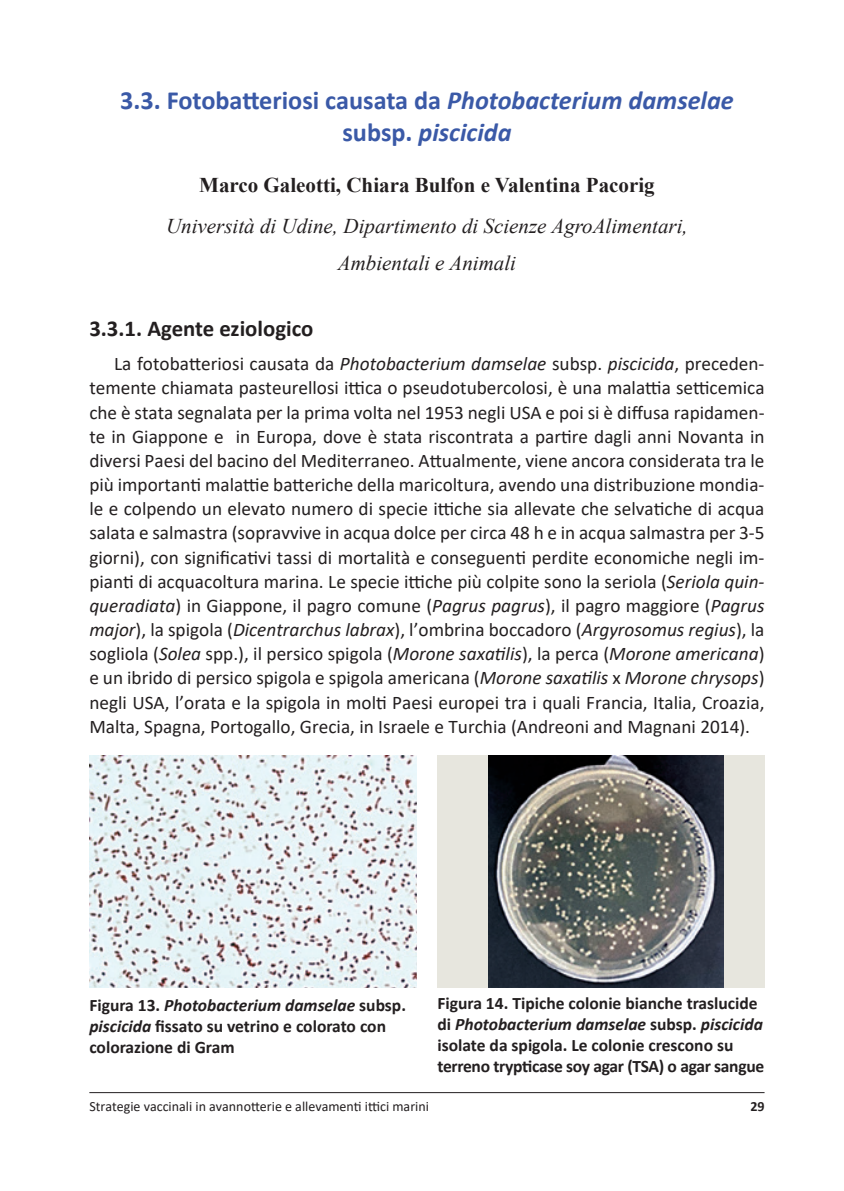
<style>
.page{position:relative;width:844px;height:1191px;background:#fff}
.page>*{position:absolute;margin:0;border:0;box-sizing:border-box;transform-origin:0 0}
.t1{font:700 26.25px/31.5px "Calibri";color:#3a59a7;text-align:center}
.t2{font:700 22.75px "Calibri";color:#231f20}
.t3{font:italic 21px/36.4px "Times New Roman";color:#231f20;text-align:center}
.t4{font:700 21px "Times New Roman";color:#231f20}
.t5{font:19.25px/24.2px "Calibri";color:#231f20;text-align:justify}
.t6{font:700 17.5px/21px "Calibri";color:#231f20}
.t7{font:14px "Calibri";color:#231f20}
.t8{font:700 14px "Calibri";color:#231f20}
.s1{font-style:italic}
</style>
<div class="page">
<hr style="left:89px;top:1092px;width:675px;height:1px;background:#231f20">
<div style="left:437px;top:755px;width:327px;height:232px;background:#e7e6de"></div>
<img style="left:488px;top:755px;width:235px;height:232px">
<img style="left:89px;top:755px;width:327px;height:232px">
<h1 class="t1" style="left:120px;top:84px;width:615px">3.3. Fotobatteriosi causata da <span class="s1">Photobacterium damselae </span>subsp. <span class="s1">piscicida</span></h1>
<p class="t4" style="left:199px;top:170px;width:457px">Marco Galeotti, Chiara Bulfon e Valentina Pacorig</p>
<p class="t3" style="left:166px;top:208px;width:523px">Università di Udine, Dipartimento di Scienze AgroAlimentari,<br>Ambientali e Animali</p>
<p class="t2" style="left:89px;top:312px;width:225px">3.3.1. Agente eziologico</p>
<p class="t5" style="left:89px;top:351px;width:676px;text-indent:25px">La fotobatteriosi causata da <span class="s1">Photobacterium damselae</span> subsp. <span class="s1">piscicida</span>, preceden&shy;temente chiamata pasteurellosi ittica o pseudotubercolosi, è una malattia setticemica che è stata segnalata per la prima volta nel 1953 negli USA e poi si è diffusa rapidamen&shy;te in Giappone e in Europa, dove è stata riscontrata a partire dagli anni Novanta in diversi Paesi del bacino del Mediterraneo. Attualmente, viene ancora considerata tra le più importanti malattie batteriche della maricoltura, avendo una distribuzione mondia&shy;le e colpendo un elevato numero di specie ittiche sia allevate che selvatiche di acqua salata e salmastra (sopravvive in acqua dolce per circa 48 h e in acqua salmastra per 3-5 giorni), con significativi tassi di mortalità e conseguenti perdite economiche negli im&shy;pianti di acquacoltura marina. Le specie ittiche più colpite sono la seriola (<span class="s1">Seriola quin&shy;queradiata</span>) in Giappone, il pagro comune (<span class="s1">Pagrus pagrus</span>), il pagro maggiore (<span class="s1">Pagrus major</span>), la spigola (<span class="s1">Dicentrarchus labrax</span>), l’ombrina boccadoro (<span class="s1">Argyrosomus regius</span>), la sogliola (<span class="s1">Solea</span> spp.), il persico spigola (<span class="s1">Morone saxatilis</span>), la perca (<span class="s1">Morone americana</span>) e un ibrido di persico spigola e spigola americana (<span class="s1">Morone saxatilis</span> x <span class="s1">Morone chrysops</span>) negli USA, l’orata e la spigola in molti Paesi europei tra i quali Francia, Italia, Croazia, Malta, Spagna, Portogallo, Grecia, in Israele e Turchia (Andreoni and Magnani 2014).</p>
<p class="t6" style="left:89px;top:994px;width:318px">Figura 13. <span class="s1">Photobacterium damselae</span> subsp. <span class="s1">piscicida</span> fissato su vetrino e colorato con colorazione di Gram</p>
<p class="t6" style="left:437px;top:992px;width:328px">Figura 14. Tipiche colonie bianche traslucide di <span class="s1">Photobacterium damselae</span> subsp. <span class="s1">piscicida </span>isolate da spigola. Le colonie crescono su terreno trypticase soy agar (TSA) o agar sangue</p>
<p class="t7" style="left:89px;top:1096px;width:341px">Strategie vaccinali in avannotterie e allevamenti ittici marini</p>
<p class="t8" style="left:750px;top:1096px;width:16px">29</p>
</div>
